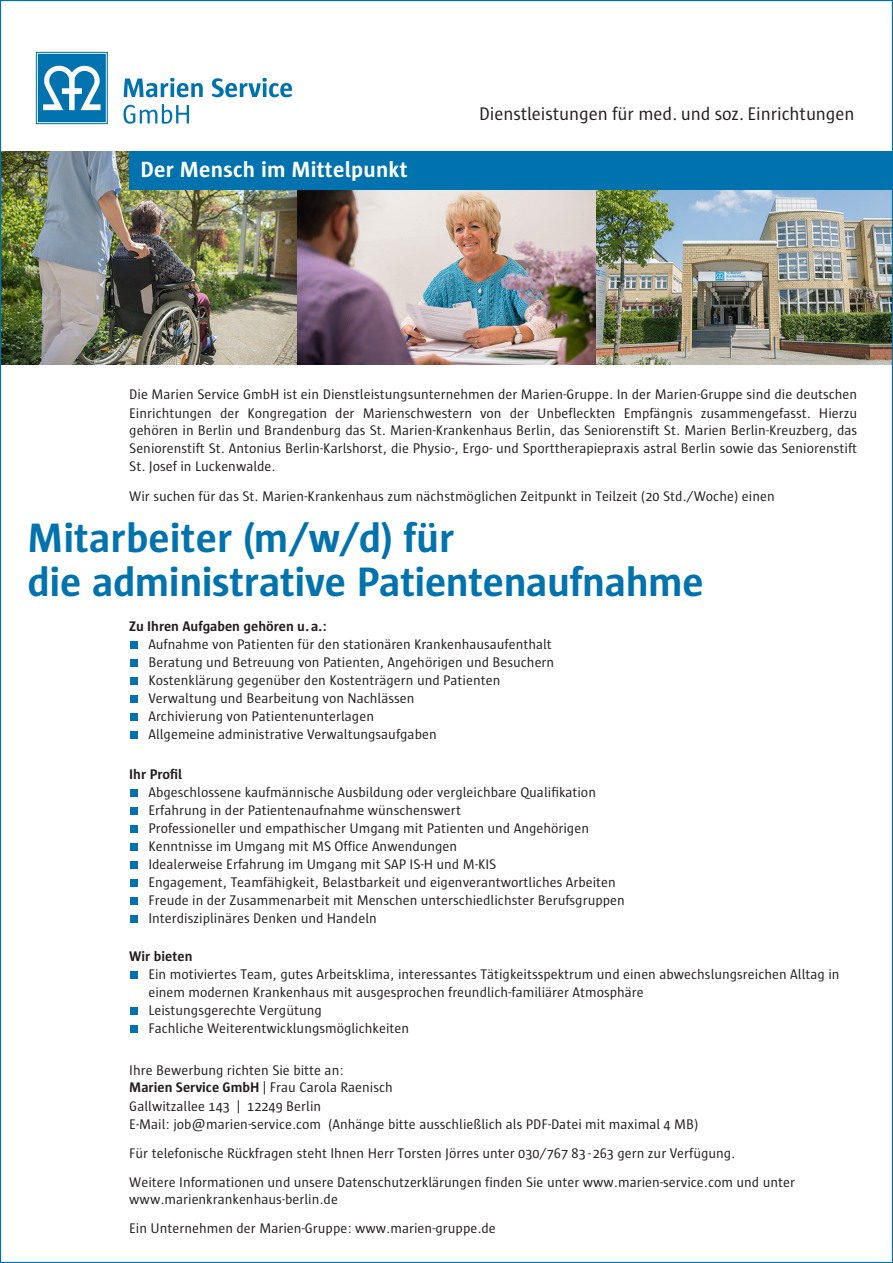
<style>
.page{position:relative;width:893px;height:1263px;background:#fff}
.page>*{position:absolute;margin:0;border:0;box-sizing:border-box;transform-origin:0 0}
.t1{font:700 42px/43.5px "Sun";letter-spacing:-.01em;color:#0073ae}
.t2{font:700 22.5px "Sun";letter-spacing:.01em;color:#fff}
.t3{font:18.6px "Sun";letter-spacing:-.005em;color:#231f20}
.t4{font:14.25px/18px "Sun";color:#231f20}
.t5{font:700 14.25px "Sun";color:#231f20}
.s1{font-weight:700}
</style>
<div class="page">
<img style="left:35px;top:51px;width:257px;height:74px">
<img style="left:2px;top:151px;width:296px;height:213px">
<img style="left:595px;top:190px;width:296px;height:174px">
<img style="left:298px;top:190px;width:297px;height:174px">
<div style="left:129px;top:151px;width:764px;height:39px;background:#0073ae"></div>
<div style="left:130px;top:642px;width:7px;height:7px;background:#0073ae"></div>
<div style="left:130px;top:660px;width:7px;height:7px;background:#0073ae"></div>
<div style="left:130px;top:678px;width:7px;height:7px;background:#0073ae"></div>
<div style="left:130px;top:696px;width:7px;height:7px;background:#0073ae"></div>
<div style="left:130px;top:714px;width:7px;height:7px;background:#0073ae"></div>
<div style="left:130px;top:732px;width:7px;height:7px;background:#0073ae"></div>
<div style="left:130px;top:789px;width:7px;height:8px;background:#0073ae"></div>
<div style="left:130px;top:807px;width:7px;height:8px;background:#0073ae"></div>
<div style="left:130px;top:825px;width:7px;height:8px;background:#0073ae"></div>
<div style="left:130px;top:843px;width:7px;height:8px;background:#0073ae"></div>
<div style="left:130px;top:861px;width:7px;height:8px;background:#0073ae"></div>
<div style="left:130px;top:879px;width:7px;height:8px;background:#0073ae"></div>
<div style="left:130px;top:897px;width:7px;height:8px;background:#0073ae"></div>
<div style="left:130px;top:915px;width:7px;height:8px;background:#0073ae"></div>
<div style="left:130px;top:972px;width:7px;height:7px;background:#0073ae"></div>
<div style="left:130px;top:1008px;width:7px;height:7px;background:#0073ae"></div>
<div style="left:130px;top:1026px;width:7px;height:7px;background:#0073ae"></div>
<h2 class="t2" style="left:141px;top:157px;width:269px">Der Mensch im Mittelpunkt</h2>
<h3 class="t3" style="left:479px;top:104px;width:377px">Dienstleistungen für med. und soz. Einrichtungen</h3>
<p class="t4" style="left:129px;top:385px;width:729px;text-align:justify">Die Marien Service GmbH ist ein Dienstleistungsunternehmen der Marien-Gruppe. In der Marien-Gruppe sind die deutschen Einrichtungen der Kongregation der Marienschwestern von der Unbefleckten Empfängnis zusammengefasst. Hierzu gehören in Berlin und Brandenburg das St. Marien-Krankenhaus Berlin, das Seniorenstift St. Marien Berlin-Kreuzberg, das Seniorenstift St. Antonius Berlin-Karlshorst, die Physio-, Ergo- und Sporttherapiepraxis astral Berlin sowie das Seniorenstift St. Josef in Luckenwalde.</p>
<p class="t4" style="left:129px;top:487px;width:647px">Wir suchen für das St. Marien-Krankenhaus zum nächstmöglichen Zeitpunkt in Teilzeit (20 Std./Woche) einen</p>
<h1 class="t1" style="left:28px;top:516px;width:677px">Mitarbeiter (m/w/d) für<br>die administrative Patientenaufnahme</h1>
<p class="t5" style="left:129px;top:619px;width:199px">Zu Ihren Aufgaben gehören u.a.:</p>
<p class="t4" style="left:148px;top:635px;width:407px">Aufnahme von Patienten für den stationären Krankenhausaufenthalt Beratung und Betreuung von Patienten, Angehörigen und Besuchern Kostenklärung gegenüber den Kostenträgern und Patienten Verwaltung und Bearbeitung von Nachlässen<br>Archivierung von Patientenunterlagen<br>Allgemeine administrative Verwaltungsaufgaben</p>
<p class="t5" style="left:129px;top:766px;width:54px">Ihr Profil</p>
<p class="t4" style="left:148px;top:783px;width:478px">Abgeschlossene kaufmännische Ausbildung oder vergleichbare Qualifikation Erfahrung in der Patientenaufnahme wünschenswert<br>Professioneller und empathischer Umgang mit Patienten und Angehörigen Kenntnisse im Umgang mit MS Office Anwendungen<br>Idealerweise Erfahrung im Umgang mit SAP IS-H und M-KIS<br>Engagement, Teamfähigkeit, Belastbarkeit und eigenverantwortliches Arbeiten Freude in der Zusammenarbeit mit Menschen unterschiedlichster Berufsgruppen Interdisziplinäres Denken und Handeln</p>
<p class="t5" style="left:129px;top:949px;width:65px">Wir bieten</p>
<p class="t4" style="left:148px;top:965px;width:693px">Ein motiviertes Team, gutes Arbeitsklima, interessantes Tätigkeitsspektrum und einen abwechslungsreichen Alltag in einem modernen Krankenhaus mit ausgesprochen freundlich-familiärer Atmosphäre<br>Leistungsgerechte Vergütung<br>Fachliche Weiterentwicklungsmöglichkeiten</p>
<p class="t4" style="left:129px;top:1061px;width:571px">Ihre Bewerbung richten Sie bitte an:<br><span class="s1">Marien Service GmbH</span> | Frau Carola Raenisch<br>Gallwitzallee 143 | 12249 Berlin<br>E-Mail: job@marien-service.com (Anhänge bitte ausschließlich als PDF-Datei mit maximal 4 MB)</p>
<p class="t4" style="left:129px;top:1138px;width:667px;line-height:29.2px">Für telefonische Rückfragen steht Ihnen Herr Torsten Jörres unter 030/767 83 - 263 gern zur Verfügung.<br>Weitere Informationen und unsere Datenschutzerklärungen finden Sie unter www.marien-service.com und unter</p>
<p class="t4" style="left:129px;top:1185px;width:368px;line-height:29.2px">www.marienkrankenhaus-berlin.de<br>Ein Unternehmen der Marien-Gruppe: www.marien-gruppe.de</p>
</div>
